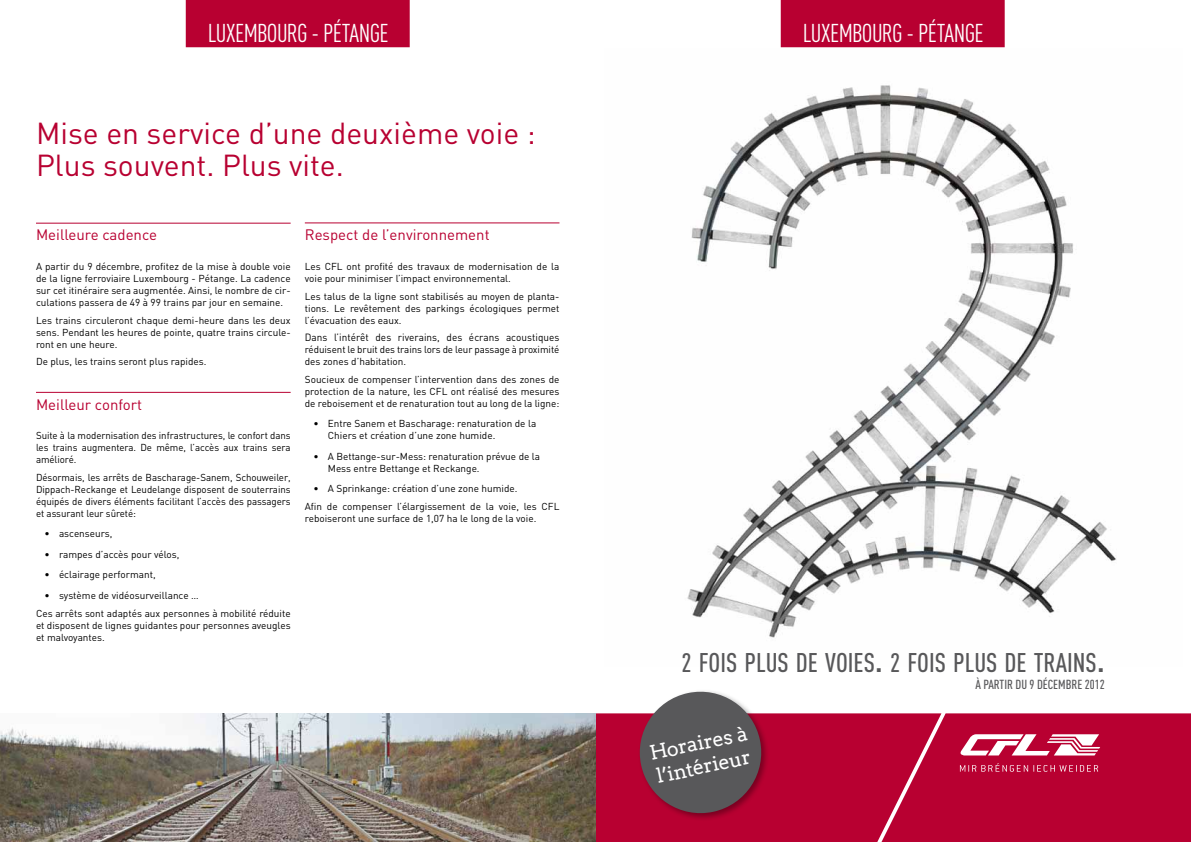
<style>
.page{position:relative;width:1191px;height:842px;background:#fff}
.page>*{position:absolute;margin:0;border:0;box-sizing:border-box;transform-origin:0 0}
.t1{font:30px/32px "DIN";color:#b80031}
.t2{font:500 26.7px "DIN Cond";color:#58585a}
.t3{font:25.5px "DIN Cond";letter-spacing:-.03em;color:#fff}
.t4{font:19.9px/23.8px "Arvo";color:#fff}
.t5{font:15px "DIN";color:#b80031}
.t6{font:500 13px "DIN Cond";color:#58585a}
.t7{font:10.4px "DIN";letter-spacing:.005em;color:#000;scale:.96 1}
.t8{font:10px/12px "DIN";color:#000}
.s1{font-size:26.4px}
.s2{font-size:38.1px}
</style>
<div class="page">
<img style="left:687px;top:85px;width:430px;height:553px">
<div style="left:780px;top:0;width:224px;height:47px;background:#b80031"></div>
<div style="left:186px;top:0;width:224px;height:47px;background:#b80031"></div>
<div style="left:595px;top:713px;width:286px;height:129px;background:#b80031"></div>
<svg style="left:881px;top:713px;width:310px;height:129px;background:#bc103d"></svg>
<div style="left:637px;top:689px;width:132px;height:132px;background:#000;opacity:.35"></div>
<svg style="left:634px;top:689px;width:133px;height:130px;background:#7c5561"></svg>
<img style="left:0;top:713px;width:595px;height:129px">
<hr style="left:36px;top:223px;width:255px;height:1px;background:#b80031">
<hr style="left:36px;top:392px;width:255px;height:1px;background:#b80031">
<hr style="left:305px;top:223px;width:254px;height:1px;background:#b80031">
<h3 class="t3" style="left:208px;top:18px;width:182px">LUXEMBOURG - PÉTANGE</h3>
<h3 class="t3" style="left:802px;top:18px;width:182px">LUXEMBOURG - PÉTANGE</h3>
<h1 class="t1" style="left:36px;top:117px;width:501px">Mise en service d’une deuxième voie :<br>Plus souvent. Plus vite.</h1>
<h3 class="t5" style="left:36px;top:226px;width:123px">Meilleure cadence</h3>
<p class="t8" style="left:36px;top:260px;width:256px;text-align:justify">A partir du 9 décembre, profitez de la mise à double voie de la ligne ferroviaire Luxembourg - Pétange. La cadence sur cet itinéraire sera augmentée. Ainsi, le nombre de cir&shy;culations passera de 49 à 99 trains par jour en semaine.</p>
<p class="t8" style="left:36px;top:314px;width:256px;text-align:justify">Les trains circuleront chaque demi-heure dans les deux sens. Pendant les heures de pointe, quatre trains circule&shy;ront en une heure.</p>
<p class="t8" style="left:36px;top:356px;width:172px">De plus, les trains seront plus rapides.</p>
<h3 class="t5" style="left:36px;top:395px;width:108px">Meilleur confort</h3>
<p class="t8" style="left:36px;top:429px;width:256px;text-align:justify">Suite à la modernisation des infrastructures, le confort dans les trains augmentera. De même, l’accès aux trains sera amélioré.</p>
<p class="t8" style="left:36px;top:471px;width:256px;text-align:justify">Désormais, les arrêts de Bascharage-Sanem, Schouweiler, Dippach-Reckange et Leudelange disposent de souterrains équipés de divers éléments facilitant l’accès des passagers et assurant leur sûreté:</p>
<p class="t8" style="left:45px;top:528px;width:69px">• ascenseurs,</p>
<p class="t8" style="left:45px;top:548px;width:136px">• rampes d’accès pour vélos,</p>
<p class="t8" style="left:45px;top:569px;width:113px">• éclairage performant,</p>
<p class="t8" style="left:36px;top:586px;width:256px;line-height:17.7px;text-indent:8px">• système de vidéosurveillance …<br>Ces arrêts sont adaptés aux personnes à mobilité réduite</p>
<p class="t8" style="left:36px;top:619px;width:256px">et disposent de lignes guidantes pour personnes aveugles et malvoyantes.</p>
<h3 class="t5" style="left:305px;top:225px;width:186px">Respect de l’environnement</h3>
<p class="t8" style="left:305px;top:260px;width:256px">Les CFL ont profité des travaux de modernisation de la voie pour minimiser l’impact environnemental.</p>
<p class="t8" style="left:305px;top:290px;width:256px;text-align:justify">Les talus de la ligne sont stabilisés au moyen de planta&shy;tions. Le revêtement des parkings écologiques permet l’évacuation des eaux.</p>
<p class="t7" style="left:305px;top:331px;width:267px">Dans l’intérêt des riverains, des écrans acoustiques</p>
<p class="t8" style="left:305px;top:343px;width:256px">réduisent le bruit des trains lors de leur passage à proximité des zones d’habitation.</p>
<p class="t8" style="left:305px;top:373px;width:256px;text-align:justify">Soucieux de compenser l’intervention dans des zones de protection de la nature, les CFL ont réalisé des mesures de reboisement et de renaturation tout au long de la ligne:</p>
<p class="t8" style="left:328px;top:418px;width:210px;text-indent:-14px">• Entre Sanem et Bascharage: renaturation de la<br>Chiers et création d’une zone humide.</p>
<p class="t8" style="left:328px;top:450px;width:214px;text-indent:-14px">• A Bettange-sur-Mess: renaturation prévue de la<br>Mess entre Bettange et Reckange.</p>
<p class="t8" style="left:305px;top:480px;width:256px;line-height:17.7px;text-indent:8px">• A Sprinkange: création d’une zone humide.<br>Afin de compenser l’élargissement de la voie, les CFL</p>
<p class="t8" style="left:305px;top:512px;width:233px">reboiseront une surface de 1,07 ha le long de la voie.</p>
<h2 class="t2" style="left:681px;top:647px;width:425px"><span class="s1">2</span> FOIS PLUS DE VOIES<span class="s2">.</span> <span class="s1">2</span> FOIS PLUS DE TRAINS<span class="s2">.</span></h2>
<h3 class="t6" style="left:975px;top:676px;width:14px">À PARTIR</h3>
<h3 class="t6" style="left:1015px;top:676px;width:91px">DU 9 DÉCEMBRE 2012</h3>
<h3 class="t4" style="left:647px;top:742px;width:101px;rotate:-12deg">Horaires à l’intérieur</h3>
</div>
